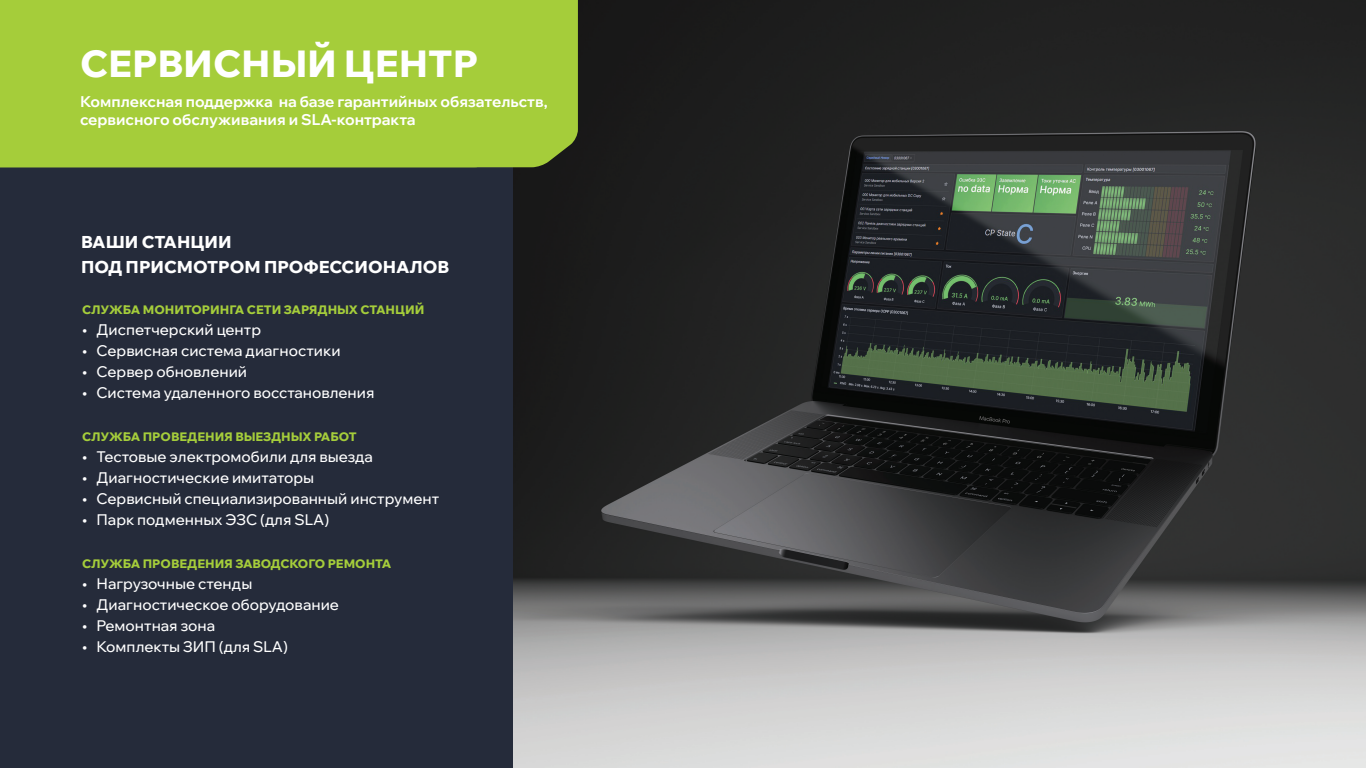
<style>
.page{position:relative;width:1366px;height:768px;background:#252b3a}
.page>*{position:absolute;margin:0;border:0;box-sizing:border-box;transform-origin:0 0}
.t1{font:800 37px "Wix Madefor Display";color:#fff}
.t2{font:800 16.8px/25px "Wix Madefor Display";color:#fff}
.t3{font:700 15.1px/18.5px "Wix Madefor Display";color:#fff}
.t4{font:500 15px "Wix Madefor Display";color:#fff}
.t5{font:800 12px "Wix Madefor Display";color:#a5cd3a}
</style>
<div class="page">
<img style="left:513px;top:0;width:853px;height:768px">
<div style="left:0;top:0;width:578px;height:167px;background:#a5cd3a"></div>
<h1 class="t1" style="left:80px;top:33px;width:400px">СЕРВИСНЫЙ ЦЕНТР</h1>
<p class="t3" style="left:80px;top:91px;width:469px">Комплексная поддержка на базе гарантийных обязательств, сервисного обслуживания и SLA-контракта</p>
<p class="t2" style="left:81px;top:229px;width:370px">ВАШИ СТАНЦИИ<br>ПОД ПРИСМОТРОМ ПРОФЕССИОНАЛОВ</p>
<p class="t5" style="left:82px;top:299px;width:344px">СЛУЖБА МОНИТОРИНГА СЕТИ ЗАРЯДНЫХ СТАНЦИЙ</p>
<p class="t4" style="left:82px;top:318px;width:180px">• Диспетчерский центр</p>
<p class="t4" style="left:82px;top:339px;width:260px">• Сервисная система диагностики</p>
<p class="t4" style="left:82px;top:360px;width:166px">• Сервер обновлений</p>
<p class="t4" style="left:82px;top:381px;width:294px">• Система удаленного восстановления</p>
<p class="t5" style="left:82px;top:426px;width:276px">СЛУЖБА ПРОВЕДЕНИЯ ВЫЕЗДНЫХ РАБОТ</p>
<p class="t4" style="left:82px;top:445px;width:292px">• Тестовые электромобили для выезда</p>
<p class="t4" style="left:82px;top:466px;width:234px">• Диагностические имитаторы</p>
<p class="t4" style="left:82px;top:487px;width:359px">• Сервисный специализированный инструмент</p>
<p class="t4" style="left:82px;top:508px;width:249px">• Парк подменных ЭЗС (для SLA)</p>
<p class="t5" style="left:82px;top:553px;width:311px">СЛУЖБА ПРОВЕДЕНИЯ ЗАВОДСКОГО РЕМОНТА</p>
<p class="t4" style="left:82px;top:572px;width:172px">• Нагрузочные стенды</p>
<p class="t4" style="left:82px;top:593px;width:258px">• Диагностическое оборудование</p>
<p class="t4" style="left:82px;top:614px;width:134px">• Ремонтная зона</p>
<p class="t4" style="left:82px;top:635px;width:207px">• Комплекты ЗИП (для SLA)</p>
</div>
